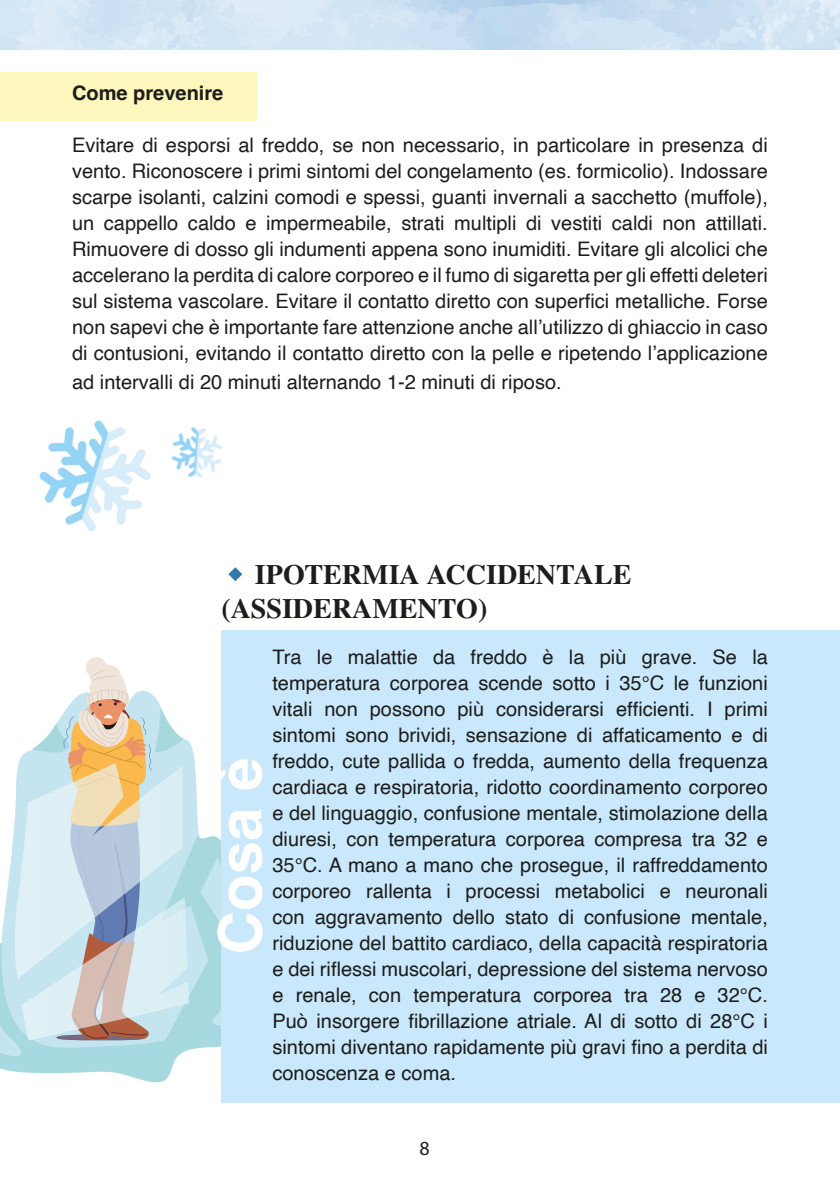
<style>
.page{position:relative;width:840px;height:1191px;background:#fff}
.page>*{position:absolute;margin:0;border:0;box-sizing:border-box;transform-origin:0 0}
.titoletto_2{font:700 60px "Helvetica";color:#fff}
.titolo_1{font:700 28px "STIX General";color:#1d1d1b}
.testo_normale{font:20px/26px "Helvetica";color:#1d1d1b;text-align:justify}
.titoletto_2-2{font:700 20px "Helvetica";color:#1d1d1b}
.t1{font:20px "Myriad Pro";color:#1d1d1b}
</style>
<div class="page">
<img style="left:0;top:0;width:839px;height:49px">
<div style="left:0;top:72px;width:256px;height:48px;background:#fdf6bd"></div>
<div style="left:86px;top:657px;width:21px;height:21px;background:#f0e5da;border-radius:50%"></div>
<svg style="left:0;top:664px;width:221px;height:419px"></svg>
<div style="left:221px;top:630px;width:618px;height:472px;background:#c9e8fb"></div>
<img style="left:39px;top:420px;width:112px;height:112px">
<img style="left:171px;top:427px;width:51px;height:51px">
<p class="titoletto_2-2" style="left:72px;top:81px;width:153px">Come prevenire</p>
<p class="testo_normale" style="left:72px;top:133px;width:697px">Evitare di esporsi al freddo, se non necessario, in particolare in presenza di vento. Riconoscere i primi sintomi del congelamento (es. formicolio). Indossare scarpe isolanti, calzini comodi e spessi, guanti invernali a sacchetto (muffole), un cappello caldo e impermeabile, strati multipli di vestiti caldi non attillati.<br>Rimuovere di dosso gli indumenti appena sono inumiditi. Evitare gli alcolici che accelerano la perdita di calore corporeo e il fumo di sigaretta per gli effetti deleteri sul sistema vascolare. Evitare il contatto diretto con superfici metalliche. Forse non sapevi che è importante fare attenzione anche all’utilizzo di ghiaccio in caso di contusioni, evitando il contatto diretto con la pelle e ripetendo l’applicazione</p>
<p class="testo_normale" style="left:72px;top:370px;width:491px">ad intervalli di 20 minuti alternando 1‐2 minuti di riposo.</p>
<p class="titolo_1" style="left:255px;top:554px;width:378px">IPOTERMIA ACCIDENTALE</p>
<p class="titolo_1" style="left:221px;top:588px;width:267px">(ASSIDERAMENTO)</p>
<p class="testo_normale" style="left:272px;top:644px;width:496px">Tra le malattie da freddo è la più grave. Se la temperatura corporea scende sotto i 35°C le funzioni vitali non possono più considerarsi efficienti. I primi sintomi sono brividi, sensazione di affaticamento e di freddo, cute pallida o fredda, aumento della frequenza cardiaca e respiratoria, ridotto coordinamento corporeo e del linguaggio, confusione mentale, stimolazione della diuresi, con temperatura corporea compresa tra 32 e 35°C. A mano a mano che prosegue, il raffreddamento corporeo rallenta i processi metabolici e neuronali con aggravamento dello stato di confusione mentale, riduzione del battito cardiaco, della capacità respiratoria e dei riflessi muscolari, depressione del sistema nervoso e renale, con temperatura corporea tra 28 e 32°C.<br>Può insorgere fibrillazione atriale. Al di sotto di 28°C i sintomi diventano rapidamente più gravi fino a perdita di conoscenza e coma.</p>
<p class="titoletto_2" style="left:203px;top:954px;width:198px;rotate:-90deg">Cosa è</p>
<p class="t1" style="left:419px;top:1136px;width:12px">8</p>
</div>
